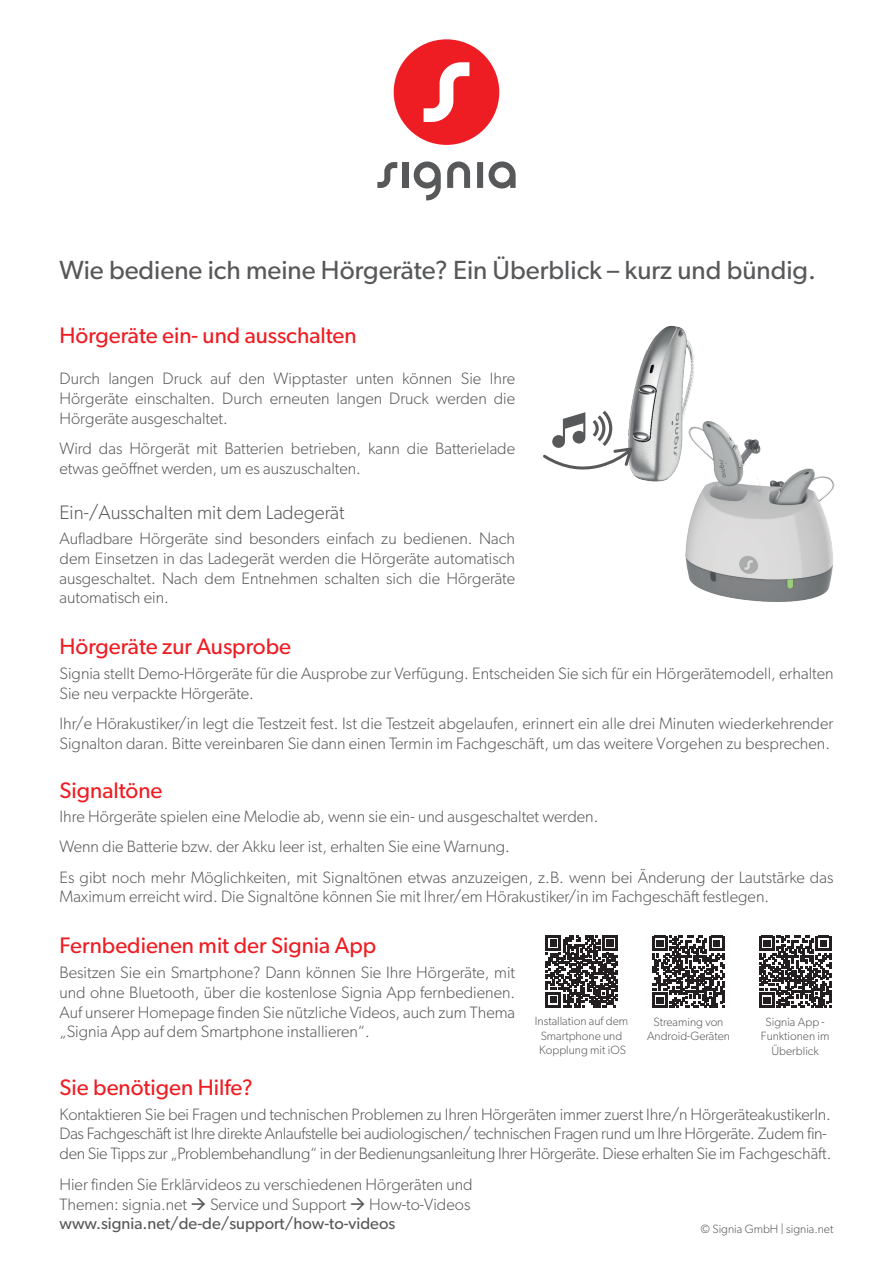
<style>
.page{position:relative;width:893px;height:1263px;background:#fff}
.page>*{position:absolute;margin:0;border:0;box-sizing:border-box;transform-origin:0 0}
.t1{font:26.25px "Gibson";color:#57585a}
.t2{font:22.5px "Gibson";color:#ee1d23}
.t3{font:300 19.5px "Gibson";color:#57585a}
.t4{font:300 16.5px/19.8px "Gibson";color:#57585a}
.t5{font:300 16.5px/19.8px "Gibson";letter-spacing:-.02em;color:#57585a}
.t6{font:300 12px/14.4px "Gibson";color:#57585a;text-align:center}
.s1{font-weight:400}
</style>
<div class="page">
<svg style="left:759px;top:936px;width:72px;height:72px"></svg>
<svg style="left:414px;top:161px;width:102px;height:39px"></svg>
<div style="left:402px;top:162px;width:6px;height:26px;background:#57585a"></div>
<svg style="left:377px;top:162px;width:20px;height:26px"></svg>
<div style="left:394px;top:39px;width:105px;height:106px;background:#ee1d23;border-radius:50%"></div>
<svg style="left:424px;top:62px;width:45px;height:60px"></svg>
<img style="left:604px;top:325px;width:90px;height:157px">
<svg style="left:543px;top:411px;width:89px;height:71px"></svg>
<img style="left:657px;top:406px;width:178px;height:196px">
<svg style="left:546px;top:935px;width:71px;height:72px"></svg>
<svg style="left:652px;top:936px;width:72px;height:72px"></svg>
<h1 class="t1" style="left:60px;top:254px;width:758px">Wie bediene ich meine Hörgeräte? Ein Überblick – kurz und bündig.</h1>
<h2 class="t2" style="left:60px;top:322px;width:299px">Hörgeräte ein- und ausschalten</h2>
<p class="t4" style="left:60px;top:368px;width:457px;text-align:justify">Durch langen Druck auf den Wipptaster unten können Sie Ihre Hörgeräte einschalten. Durch erneuten langen Druck werden die Hörgeräte ausgeschaltet.</p>
<p class="t4" style="left:60px;top:438px;width:457px">Wird das Hörgerät mit Batterien betrieben, kann die Batterielade etwas geöffnet werden, um es auszuschalten.</p>
<p class="t3" style="left:60px;top:501px;width:287px">Ein-/Ausschalten mit dem Ladegerät</p>
<p class="t4" style="left:60px;top:528px;width:457px;text-align:justify">Aufladbare Hörgeräte sind besonders einfach zu bedienen. Nach dem Einsetzen in das Ladegerät werden die Hörgeräte automatisch ausgeschaltet. Nach dem Entnehmen schalten sich die Hörgeräte automatisch ein.</p>
<h2 class="t2" style="left:60px;top:633px;width:233px">Hörgeräte zur Ausprobe</h2>
<p class="t4" style="left:60px;top:663px;width:775px">Signia stellt Demo-Hörgeräte für die Ausprobe zur Verfügung. Entscheiden Sie sich für ein Hörgerätemodell, erhalten<br>Sie neu verpackte Hörgeräte.</p>
<p class="t4" style="left:60px;top:713px;width:775px">Ihr/e Hörakustiker/in legt die Testzeit fest. Ist die Testzeit abgelaufen, erinnert ein alle drei Minuten wiederkehrender<br>Signalton daran. Bitte vereinbaren Sie dann einen Termin im Fachgeschäft, um das weitere Vorgehen zu besprechen.</p>
<h2 class="t2" style="left:60px;top:776px;width:104px">Signaltöne</h2>
<p class="t4" style="left:60px;top:801px;width:775px;line-height:30.3px">Ihre Hörgeräte spielen eine Melodie ab, wenn sie ein- und ausgeschaltet werden.<br>Wenn die Batterie bzw. der Akku leer ist, erhalten Sie eine Warnung.<br>Es gibt noch mehr Möglichkeiten, mit Signaltönen etwas anzuzeigen, z.B. wenn bei Änderung der Lautstärke das</p>
<p class="t4" style="left:60px;top:887px;width:711px">Maximum erreicht wird. Die Signaltöne können Sie mit Ihrer/em Hörakustiker/in im Fachgeschäft festlegen.</p>
<h2 class="t2" style="left:60px;top:932px;width:318px">Fernbedienen mit der Signia App</h2>
<p class="t4" style="left:60px;top:962px;width:457px;text-align:justify">Besitzen Sie ein Smartphone? Dann können Sie Ihre Hörgeräte, mit und ohne Bluetooth, über die kostenlose Signia App fernbedienen.<br>Auf unserer Homepage finden Sie nützliche Videos, auch zum Thema „Signia App auf dem Smartphone installieren“.</p>
<h2 class="t2" style="left:60px;top:1074px;width:195px">Sie benötigen Hilfe?</h2>
<p class="t6" style="left:535px;top:1014px;width:95px">Installation auf dem<br>Smartphone und<br>Kopplung mit iOS</p>
<p class="t6" style="left:647px;top:1014px;width:84px">Streaming von<br>Android-Geräten</p>
<p class="t6" style="left:761px;top:1014px;width:70px">Signia App -<br>Funktionen im<br>Überblick</p>
<p class="t5" style="left:60px;top:1104px;width:773px">Kontaktieren Sie bei Fragen und technischen Problemen zu Ihren Hörgeräten immer zuerst Ihre/n HörgeräteakustikerIn.<br>Das Fachgeschäft ist Ihre direkte Anlaufstelle bei audiologischen/ technischen Fragen rund um Ihre Hörgeräte. Zudem fin&shy;den Sie Tipps zur „Problembehandlung“ in der Bedienungsanleitung Ihrer Hörgeräte. Diese erhalten Sie im Fachgeschäft.</p>
<p class="t4" style="left:60px;top:1174px;width:415px">Hier finden Sie Erklärvideos zu verschiedenen Hörgeräten und<br>Themen: signia.net → Service und Support → How-to-Videos <span class="s1">www.signia.net/de-de/support/how-to-videos</span></p>
<p class="t6" style="left:700px;top:1222px;width:135px">© Signia GmbH | signia.net</p>
</div>
